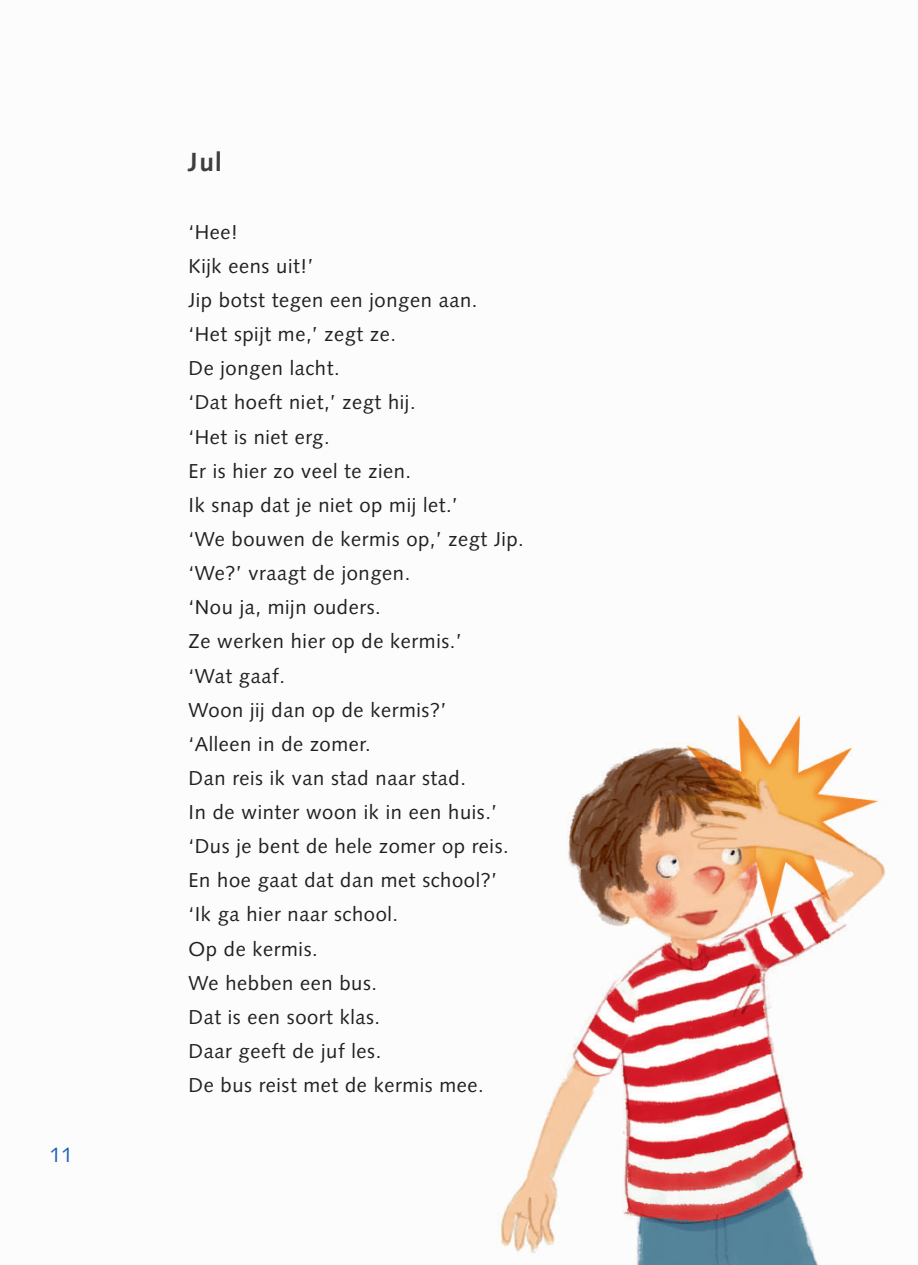
<style>
.page{position:relative;width:918px;height:1265px;background:#fff}
.page>*{position:absolute;margin:0;border:0;box-sizing:border-box;transform-origin:0 0}
.t1{font:700 26.25px "Syntax LT Std";color:#3e3e3f}
.t2{font:21px "Syntax LT Std";color:#1d64b1}
.t3{font:20.12px/34.1px "Syntax LT Std";letter-spacing:.03em;color:#231f20}
</style>
<div class="page">
<img style="left:500px;top:714px;width:386px;height:551px">
<p class="t2" style="left:50px;top:1142px;width:25px">11</p>
<h1 class="t1" style="left:189px;top:146px;width:35px">Jul</h1>
<p class="t3" style="left:189px;top:215px;width:337px">‘Hee!<br>Kijk eens uit!’<br>Jip botst tegen een jongen aan.<br>‘Het spijt me,’ zegt ze.<br>De jongen lacht.<br>‘Dat hoeft niet,’ zegt hij.<br>‘Het is niet erg.<br>Er is hier zo veel te zien.<br>Ik snap dat je niet op mij let.’<br>‘We bouwen de kermis op,’ zegt Jip. ‘We?’ vraagt de jongen.<br>‘Nou ja, mijn ouders.<br>Ze werken hier op de kermis.’<br>‘Wat gaaf.<br>Woon jij dan op de kermis?’<br>‘Alleen in de zomer.<br>Dan reis ik van stad naar stad.<br>In de winter woon ik in een huis.’ ‘Dus je bent de hele zomer op reis.<br>En hoe gaat dat dan met school?’ ‘Ik ga hier naar school.<br>Op de kermis.<br>We hebben een bus.<br>Dat is een soort klas.<br>Daar geeft de juf les.<br>De bus reist met de kermis mee.</p>
</div>
